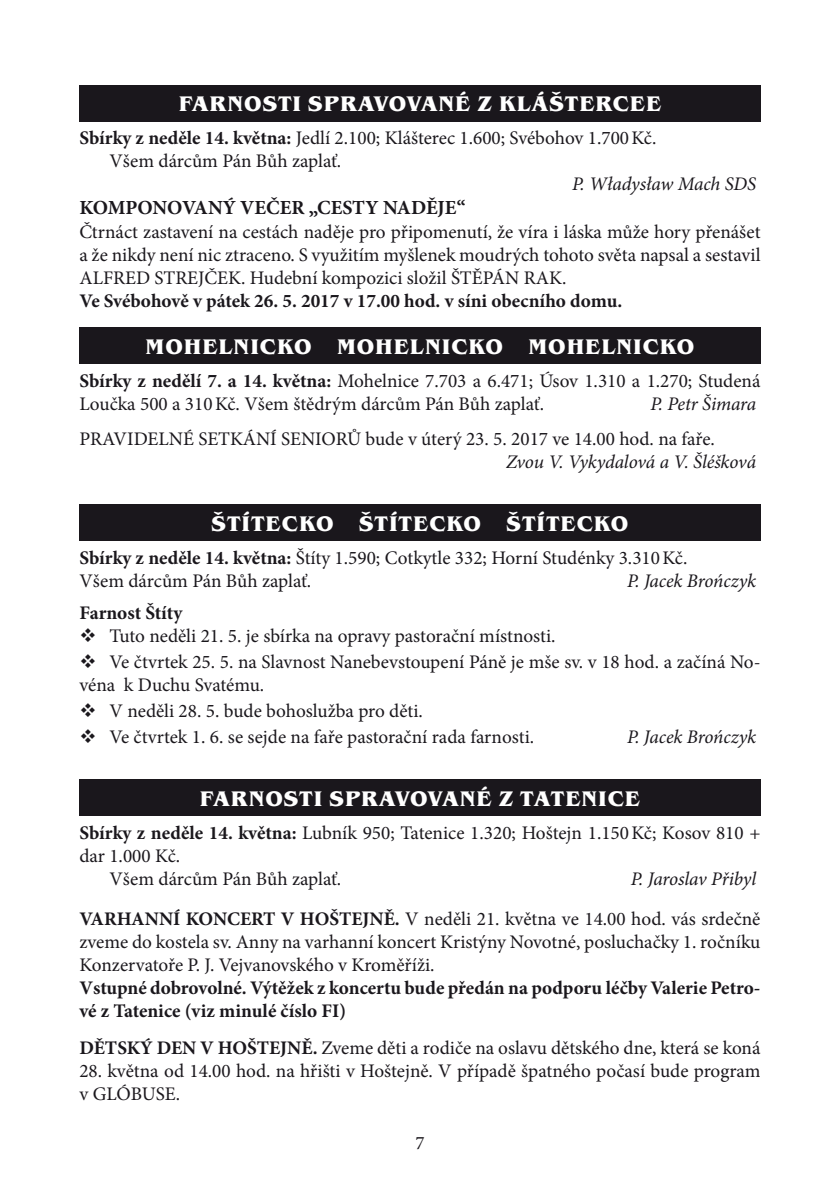
<style>
.page{position:relative;width:840px;height:1191px;background:#fff}
.page>*{position:absolute;margin:0;border:0;box-sizing:border-box;transform-origin:0 0}
.t1{font:700 21.8px "Benguiat Itc TOT";letter-spacing:.045em;color:#fff}
.t2{font:700 20px "Minion Pro";color:#1a171c}
.t3{font:19.2px/23px "Minion Pro";color:#1a171c}
.t4{font:700 19.2px/23px "Minion Pro";color:#1a171c}
.t5{font:italic 19.2px "Minion Pro";letter-spacing:-.01em;color:#1a171c}
.t6{font:19px "Minion Pro";color:#1a171c}
.s1{font-weight:700}
</style>
<div class="page">
<div style="left:79px;top:85px;width:681px;height:36px;background:#1a171c"></div>
<div style="left:79px;top:327px;width:681px;height:36px;background:#1a171c"></div>
<div style="left:79px;top:504px;width:681px;height:36px;background:#1a171c"></div>
<div style="left:79px;top:779px;width:681px;height:36px;background:#1a171c"></div>
<p class="t1" style="left:179px;top:91px;width:483px">FARNOSTI SPRAVOVANÉ Z KLÁŠTERCEE</p>
<p class="t3" style="left:109px;top:127px;width:548px;text-indent:-30px"><span class="s1">Sbírky z neděle 14. května:</span> Jedlí 2.100; Klášterec 1.600; Svébohov 1.700Kč.<br>Všem dárcům Pán Bůh zaplať.</p>
<p class="t5" style="left:571px;top:171px;width:185px">P. Władysław Mach SDS</p>
<p class="t2" style="left:79px;top:194px;width:74px">KOMPONOV</p>
<p class="t2" style="left:194px;top:194px;width:60px">ANÝ VEČE</p>
<p class="t2" style="left:291px;top:194px;width:176px">R „CESTY NADĚJE“</p>
<p class="t3" style="left:79px;top:220px;width:682px;text-align:justify">Čtrnáct zastavení na cestách naděje pro připomenutí, že víra i láska může hory přenášet a že nikdy není nic ztraceno. S využitím myšlenek moudrých tohoto světa napsal a sestavil ALFRED STREJČEK. Hudební kompozici složil ŠTĚPÁN RAK.</p>
<p class="t4" style="left:79px;top:289px;width:544px">Ve Svébohově v pátek 26. 5. 2017 v 17.00 hod. v síni obecního domu.</p>
<p class="t1" style="left:145px;top:334px;width:550px">MOHELNICKO MOHELNICKO MOHELNICKO</p>
<p class="t3" style="left:79px;top:369px;width:682px"><span class="s1">Sbírky z nedělí 7. a 14. května:</span> Mohelnice 7.703 a 6.471; Úsov 1.310 a 1.270; Studená<br>Loučka 500 a 310Kč. Všem štědrým dárcům Pán Bůh zaplať.</p>
<p class="t5" style="left:650px;top:390px;width:107px">P. Petr Šimara</p>
<p class="t3" style="left:79px;top:427px;width:636px">PRAVIDELNÉ SETKÁNÍ SENIORŮ bude v úterý 23. 5. 2017 ve 14.00 hod. na faře.</p>
<p class="t5" style="left:506px;top:448px;width:251px">Zvou V. Vykydalová a V. Šléšková</p>
<p class="t1" style="left:211px;top:511px;width:418px">ŠTÍTECKO ŠTÍTECKO ŠTÍTECKO</p>
<p class="t3" style="left:79px;top:546px;width:609px"><span class="s1">Sbírky z neděle 14. května:</span> Štíty 1.590; Cotkytle 332; Horní Studénky 3.310Kč.<br>Všem dárcům Pán Bůh zaplať.</p>
<p class="t5" style="left:626px;top:567px;width:131px">P. Jacek Brończyk</p>
<p class="t4" style="left:79px;top:601px;width:104px">Farnost Štíty</p>
<p class="t3" style="left:79px;top:624px;width:477px">❖ Tuto neděli 21. 5. je sbírka na opravy pastorační místnosti.</p>
<p class="t3" style="left:79px;top:650px;width:682px">❖ Ve čtvrtek 25. 5. na Slavnost Nanebevstoupení Páně je mše sv. v 18 hod. a začíná No&shy;véna k Duchu Svatému.</p>
<p class="t3" style="left:79px;top:699px;width:345px">❖ V neděli 28. 5. bude bohoslužba pro děti.</p>
<p class="t3" style="left:79px;top:725px;width:456px">❖ Ve čtvrtek 1. 6. se sejde na faře pastorační rada farnosti.</p>
<p class="t5" style="left:626px;top:723px;width:131px">P. Jacek Brończyk</p>
<p class="t1" style="left:200px;top:785px;width:441px">FARNOSTI SPRAVOVANÉ Z TATENICE</p>
<p class="t3" style="left:79px;top:821px;width:682px"><span class="s1">Sbírky z neděle 14. května:</span> Lubník 950; Tatenice 1.320; Hoštejn 1.150Kč; kosov 810 +</p>
<p class="t3" style="left:79px;top:844px;width:102px">dar 1.000 kč.</p>
<p class="t3" style="left:109px;top:867px;width:233px">Všem dárcům Pán Bůh zaplať.</p>
<p class="t5" style="left:630px;top:865px;width:127px">P. Jaroslav Přibyl</p>
<p class="t4" style="left:79px;top:906px;width:78px">VARHANNÍ</p>
<p class="t4" style="left:186px;top:906px;width:15px">KON</p>
<p class="t4" style="left:227px;top:906px;width:101px">CERT V HOŠTE</p>
<p class="t3" style="left:79px;top:907px;width:682px;text-align:justify;text-indent:283px"><span class="s1">JNĚ.</span> V neděli 21. května ve 14.00 hod. vás srdečně zveme do kostela sv. Anny na varhanní koncert Kristýny Novotné, posluchačky 1. ročníku Konzervatoře P. J. Vejvanovského v Kroměříži.</p>
<p class="t4" style="left:79px;top:975px;width:682px">Vstupné dobrovolné. Výtěžek z koncertu bude předán na podporu léčby Valerie Petro&shy;vé z Tatenice (viz minulé číslo FI)</p>
<p class="t4" style="left:79px;top:1036px;width:14px">DĚTSK</p>
<p class="t4" style="left:140px;top:1036px;width:31px">Ý DEN</p>
<p class="t4" style="left:200px;top:1036px;width:45px">V HOŠTE</p>
<p class="t3" style="left:280px;top:1036px;width:481px"><span class="s1">JNĚ.</span> Zveme děti a rodiče na oslavu dětského dne, která se koná</p>
<p class="t3" style="left:79px;top:1059px;width:682px">28. května od 14.00 hod. na hřišti v Hoštejně. V případě špatného počasí bude program v GLÓBUSE.</p>
<p class="t6" style="left:415px;top:1130px;width:11px">7</p>
</div>
